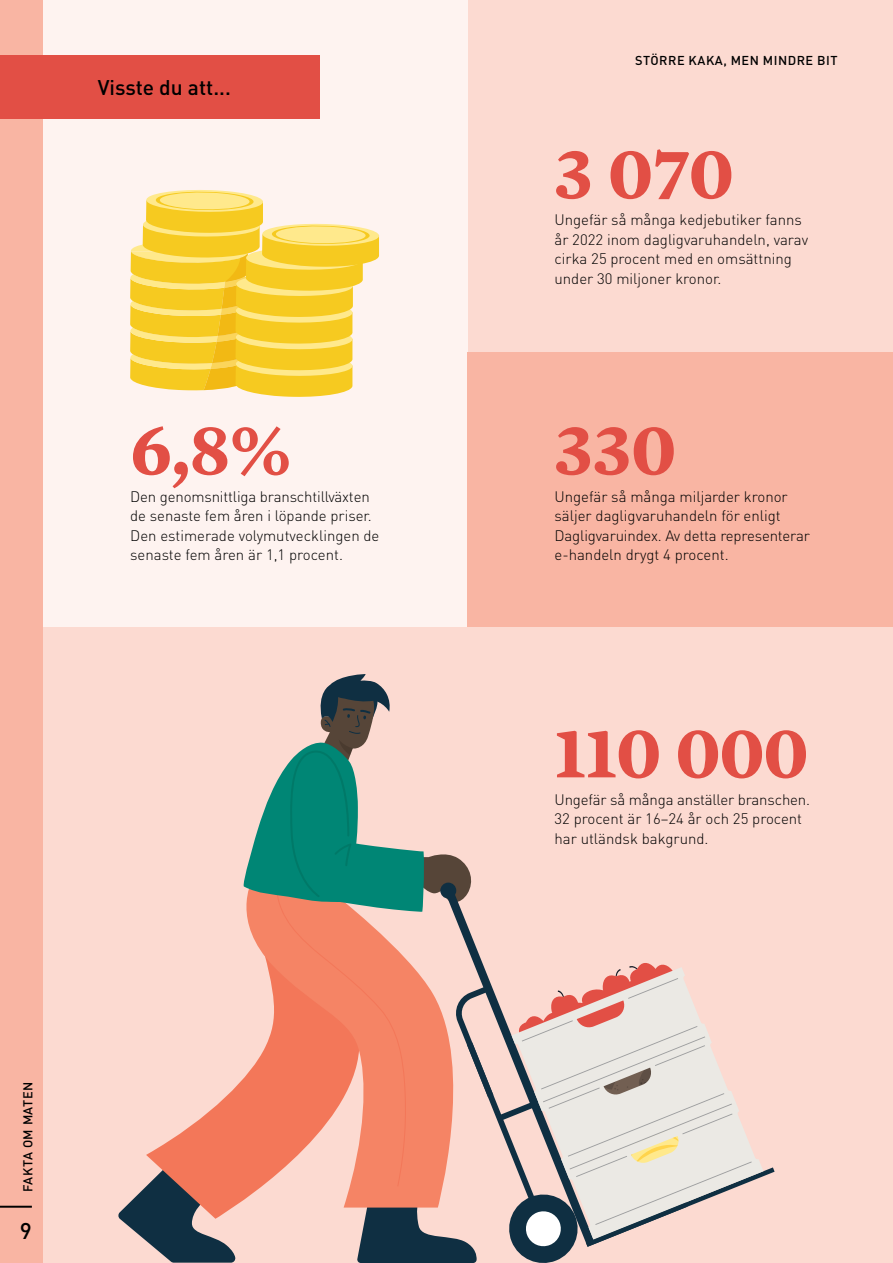
<style>
.page{position:relative;width:893px;height:1263px;background:#fcdad1}
.page>*{position:absolute;margin:0;border:0;box-sizing:border-box;transform-origin:0 0}
.t1{font:700 75px "Mercury Text G1";letter-spacing:-.005em;color:#e24f45}
.t2{font:500 22.5px "DIN Pro";color:#000}
.t3{font:500 21px "DIN Pro";color:#000}
.t4{font:300 15px/19.5px "DIN Pro";color:#000}
.t5{font:500 12.75px "DIN Pro";letter-spacing:.04em;color:#000}
</style>
<div class="page">
<div style="left:43px;top:0;width:425px;height:627px;background:#fef3f0"></div>
<div style="left:468px;top:352px;width:425px;height:275px;background:#f9b5a3"></div>
<svg style="left:118px;top:674px;width:657px;height:589px"></svg>
<svg style="left:130px;top:190px;width:250px;height:207px"></svg>
<div style="left:0;top:0;width:43px;height:1263px;background:#f9b5a3"></div>
<hr style="left:0;top:1206px;width:32px;height:2px;background:#000">
<div style="left:0;top:55px;width:320px;height:64px;background:#e24f45"></div>
<h3 class="t3" style="left:98px;top:73px;width:135px">Visste du att...</h3>
<h1 class="t1" style="left:130px;top:403px;width:163px">6,8%</h1>
<p class="t4" style="left:130px;top:486px;width:251px">Den genomsnittliga branschtillväxten de senaste fem åren i löpande priser.<br>Den estimerade volymutvecklingen de senaste fem åren är 1,1 procent.</p>
<p class="t5" style="left:19px;top:1192px;width:112px;rotate:-90deg">FAKTA OM MATEN</p>
<h2 class="t2" style="left:20px;top:1215px;width:13px">9</h2>
<p class="t5" style="left:635px;top:52px;width:204px">STÖRRE KAKA, MEN MINDRE BIT</p>
<h1 class="t1" style="left:554px;top:127px;width:181px">3 070</h1>
<p class="t4" style="left:554px;top:210px;width:255px">Ungefär så många kedjebutiker fanns år 2022 inom dagligvaruhandeln, varav cirka 25 procent med en omsättning under 30 miljoner kronor.</p>
<h1 class="t1" style="left:554px;top:403px;width:123px">330</h1>
<p class="t4" style="left:554px;top:486px;width:257px">Ungefär så många miljarder kronor säljer dagligvaruhandeln för enligt Dagligvaruindex. Av detta representerar e-handeln drygt 4 procent.</p>
<h1 class="t1" style="left:554px;top:706px;width:255px">110 000</h1>
<p class="t4" style="left:554px;top:789px;width:257px">Ungefär så många anställer branschen.<br>32 procent är 16–24 år och 25 procent har utländsk bakgrund.</p>
</div>
